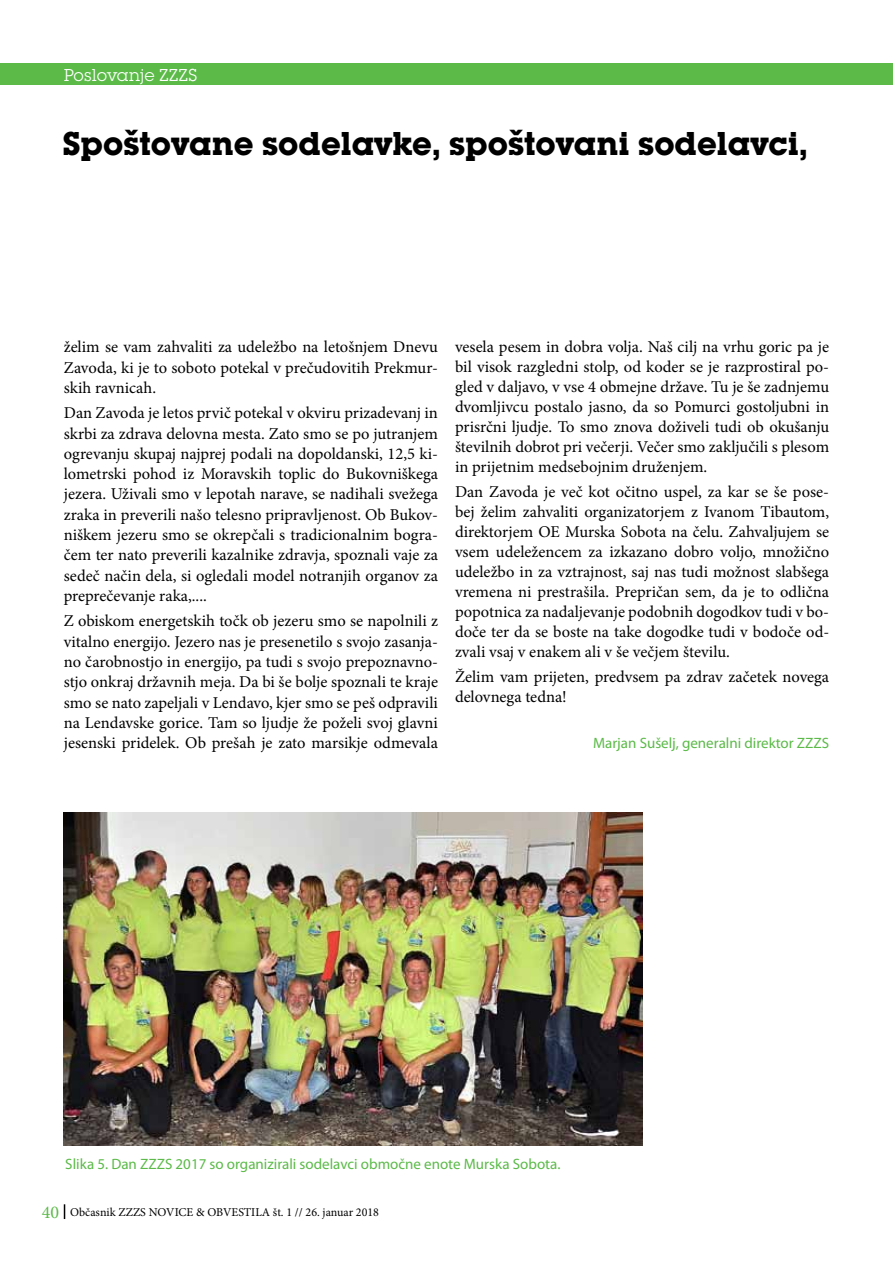
<style>
.page{position:relative;width:893px;height:1263px;background:#fff}
.page>*{position:absolute;margin:0;border:0;box-sizing:border-box;transform-origin:0 0}
.t1{font:700 34.5px "Lubalin Gra Itc TEE";color:#000}
.t2{font:18px "Lubalin Gra Itc TEE";color:#fff}
.t3{font:16.5px/20.2px "Minion Pro";color:#000;text-align:justify}
.t4{font:15px "Myriad Pro";color:#5bba48}
.t5{font:12px "Minion Pro";color:#000}
.s1{font-size:18px;color:#5bba48}
</style>
<div class="page">
<div style="left:0;top:64px;width:893px;height:21px;background:#5bba48"></div>
<svg style="left:64px;top:1204px;width:1px;height:15px"></svg>
<img style="left:64px;top:812px;width:578px;height:334px">
<p class="t2" style="left:64px;top:65px;width:135px">Poslovanje ZZZS</p>
<h1 class="t1" style="left:63px;top:122px;width:746px">Spoštovane sodelavke, spoštovani sodelavci,</h1>
<p class="t3" style="left:64px;top:337px;width:376px">želim se vam zahvaliti za udeležbo na letošnjem Dnevu Zavoda, ki je to soboto potekal v prečudovitih Prekmur&shy;skih ravnicah.</p>
<p class="t3" style="left:64px;top:403px;width:376px">Dan Zavoda je letos prvič potekal v okviru prizadevanj in skrbi za zdrava delovna mesta. Zato smo se po jutranjem ogrevanju skupaj najprej podali na dopoldanski, 12,5 ki&shy;lometrski pohod iz Moravskih toplic do Bukovniškega jezera. Uživali smo v lepotah narave, se nadihali svežega zraka in preverili našo telesno pripravljenost. Ob Bukov&shy;niškem jezeru smo se okrepčali s tradicionalnim bogra&shy;čem ter nato preverili kazalnike zdravja, spoznali vaje za sedeč način dela, si ogledali model notranjih organov za preprečevanje raka,....</p>
<p class="t3" style="left:64px;top:611px;width:376px">Z obiskom energetskih točk ob jezeru smo se napolnili z vitalno energijo. Jezero nas je presenetilo s svojo zasanja&shy;no čarobnostjo in energijo, pa tudi s svojo prepoznavno&shy;stjo onkraj državnih meja. Da bi še bolje spoznali te kraje smo se nato zapeljali v Lendavo, kjer smo se peš odpravili na Lendavske gorice. Tam so ljudje že poželi svoj glavni jesenski pridelek. Ob prešah je zato marsikje odmevala</p>
<p class="t3" style="left:455px;top:337px;width:376px">vesela pesem in dobra volja. Naš cilj na vrhu goric pa je bil visok razgledni stolp, od koder se je razprostiral po&shy;gled v daljavo, v vse 4 obmejne države. Tu je še zadnjemu dvomljivcu postalo jasno, da so Pomurci gostoljubni in prisrčni ljudje. To smo znova doživeli tudi ob okušanju številnih dobrot pri večerji. Večer smo zaključili s plesom in prijetnim medsebojnim druženjem.</p>
<p class="t3" style="left:455px;top:482px;width:376px">Dan Zavoda je več kot očitno uspel, za kar se še pose&shy;bej želim zahvaliti organizatorjem z Ivanom Tibautom, direktorjem OE Murska Sobota na čelu. Zahvaljujem se vsem udeležencem za izkazano dobro voljo, množično udeležbo in za vztrajnost, saj nas tudi možnost slabšega vremena ni prestrašila. Prepričan sem, da je to odlična popotnica za nadaljevanje podobnih dogodkov tudi v bo&shy;doče ter da se boste na take dogodke tudi v bodoče od&shy;zvali vsaj v enakem ali v še večjem številu.</p>
<p class="t3" style="left:455px;top:667px;width:376px">Želim vam prijeten, predvsem pa zdrav začetek novega delovnega tedna!</p>
<p class="t4" style="left:593px;top:734px;width:238px">Marjan Sušelj, generalni direktor ZZZS</p>
<p class="t4" style="left:65px;top:1155px;width:497px">Slika 5. Dan ZZZS 2017 so organizirali sodelavci območne enote Murska Sobota.</p>
<p class="t5" style="left:42px;top:1204px;width:339px"><span class="s1">40</span> Občasnik ZZZS NOVICE &amp; OBVESTILA št. 1 // 26. januar 2018</p>
</div>
